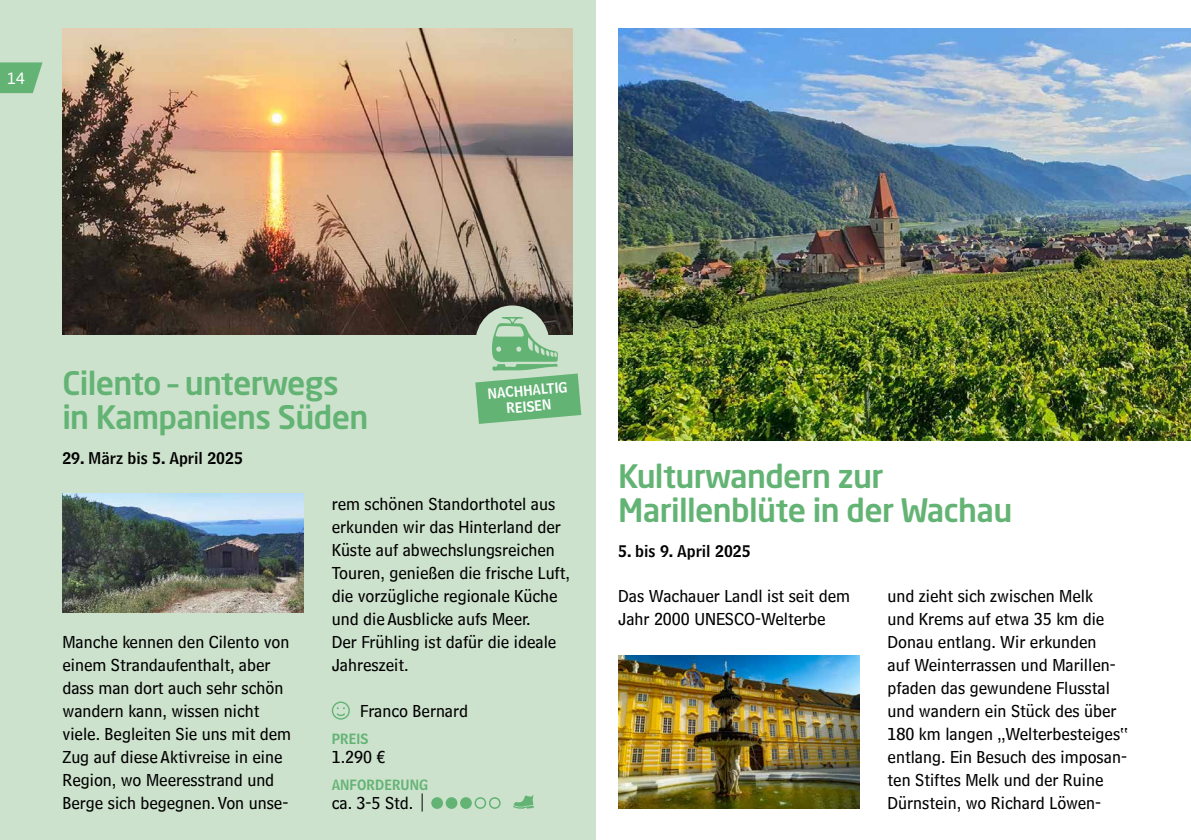
<style>
.page{position:relative;width:1191px;height:840px;background:#fff}
.page>*{position:absolute;margin:0;border:0;box-sizing:border-box;transform-origin:0 0}
.t1{font:500 32px/34px "Neo Sans Std";letter-spacing:-.02em;color:#63b374}
.t2{font:18px/23px "Bell Centennial Std Sub Capt";color:#000}
.t3{font:16px "Bell Centennial Std Name Num";color:#000}
.t4{font:15.4px "Neo Sans Std";color:#fff}
.t5{font:14px "Bell Centennial Std Name Num";color:#63b374}
.t6{font:14px/16px "Bell Centennial Std Name Num";color:#fff;text-align:center}
.s1{font-family:"Bell Centennial Std Address"}
</style>
<div class="page">
<div style="left:0;top:0;width:595px;height:839px;background:#cde2cd"></div>
<img style="left:618px;top:655px;width:241px;height:153px">
<img style="left:618px;top:28px;width:573px;height:412px">
<img style="left:62px;top:28px;width:511px;height:306px">
<svg style="left:332px;top:701px;width:18px;height:18px"></svg>
<div style="left:432px;top:797px;width:10px;height:10px;background:#63b374;border-radius:50%"></div>
<div style="left:431px;top:796px;width:12px;height:12px;border:2px solid #63b374;border-radius:50%"></div>
<div style="left:446px;top:797px;width:10px;height:10px;background:#63b374;border-radius:50%"></div>
<div style="left:446px;top:796px;width:11px;height:12px;border:2px solid #63b374;border-radius:50%"></div>
<div style="left:461px;top:797px;width:10px;height:10px;background:#63b374;border-radius:50%"></div>
<div style="left:460px;top:796px;width:12px;height:12px;border:2px solid #63b374;border-radius:50%"></div>
<div style="left:474px;top:796px;width:12px;height:12px;border:2px solid #63b374;border-radius:50%"></div>
<div style="left:489px;top:796px;width:11px;height:12px;border:2px solid #63b374;border-radius:50%"></div>
<svg style="left:513px;top:795px;width:21px;height:13px"></svg>
<div style="left:475px;top:305px;width:74px;height:76px;background:#cde2cd;border-radius:50%"></div>
<svg style="left:475px;top:317px;width:106px;height:106px"></svg>
<img style="left:62px;top:493px;width:241px;height:118px">
<svg style="left:0;top:62px;width:43px;height:31px"></svg>
<p class="t4" style="left:7px;top:69px;width:20px">14</p>
<h1 class="t1" style="left:62px;top:365px;width:307px">Cilento – unterwegs in Kampaniens Süden</h1>
<p class="t3" style="left:62px;top:448px;width:182px">29. März bis 5. April 2025</p>
<p class="t6" style="left:487px;top:385px;width:82px;rotate:-5deg">NACHHALTIG<br>REISEN</p>
<p class="t2" style="left:62px;top:629px;width:230px">Manche kennen den Cilento von einem Strandaufenthalt, aber dass man dort auch sehr schön wandern kann, wissen nicht viele. Begleiten Sie uns mit dem<br>Zug auf diese Aktivreise in eine<br>Region, wo Meeresstrand und<br>Berge sich begegnen. Von unse-</p>
<p class="t2" style="left:332px;top:491px;width:240px">rem schönen Standorthotel aus erkunden wir das Hinterland der<br>Küste auf abwechslungsreichen<br>Touren, genießen die frische Luft, die vorzügliche regionale Küche und die Ausblicke aufs Meer.<br>Der Frühling ist dafür die ideale<br>Jahreszeit.</p>
<p class="t2" style="left:360px;top:698px;width:109px">Franco Bernard</p>
<p class="t5" style="left:332px;top:729px;width:38px">PREIS</p>
<p class="t2" style="left:332px;top:744px;width:55px">1.290 €</p>
<p class="t5" style="left:332px;top:775px;width:98px">ANFORDERUNG</p>
<p class="t2" style="left:332px;top:790px;width:97px">ca. 3-5 Std. <span class="s1">|</span></p>
<h1 class="t1" style="left:618px;top:458px;width:396px">Kulturwandern zur<br>Marillenblüte in der Wachau</h1>
<p class="t3" style="left:618px;top:541px;width:134px">5. bis 9. April 2025</p>
<p class="t2" style="left:618px;top:583px;width:234px">Das Wachauer Landl ist seit dem<br>Jahr 2000 UNESCO-Welterbe</p>
<p class="t2" style="left:887px;top:583px;width:242px">und zieht sich zwischen Melk<br>und Krems auf etwa 35 km die<br>Donau entlang. Wir erkunden<br>auf Weinterrassen und Marillen&shy;pfaden das gewundene Flusstal und wandern ein Stück des über<br>180 km langen „Welterbesteiges“ entlang. Ein Besuch des imposan&shy;ten Stiftes Melk und der Ruine<br>Dürnstein, wo Richard Löwen-</p>
</div>
